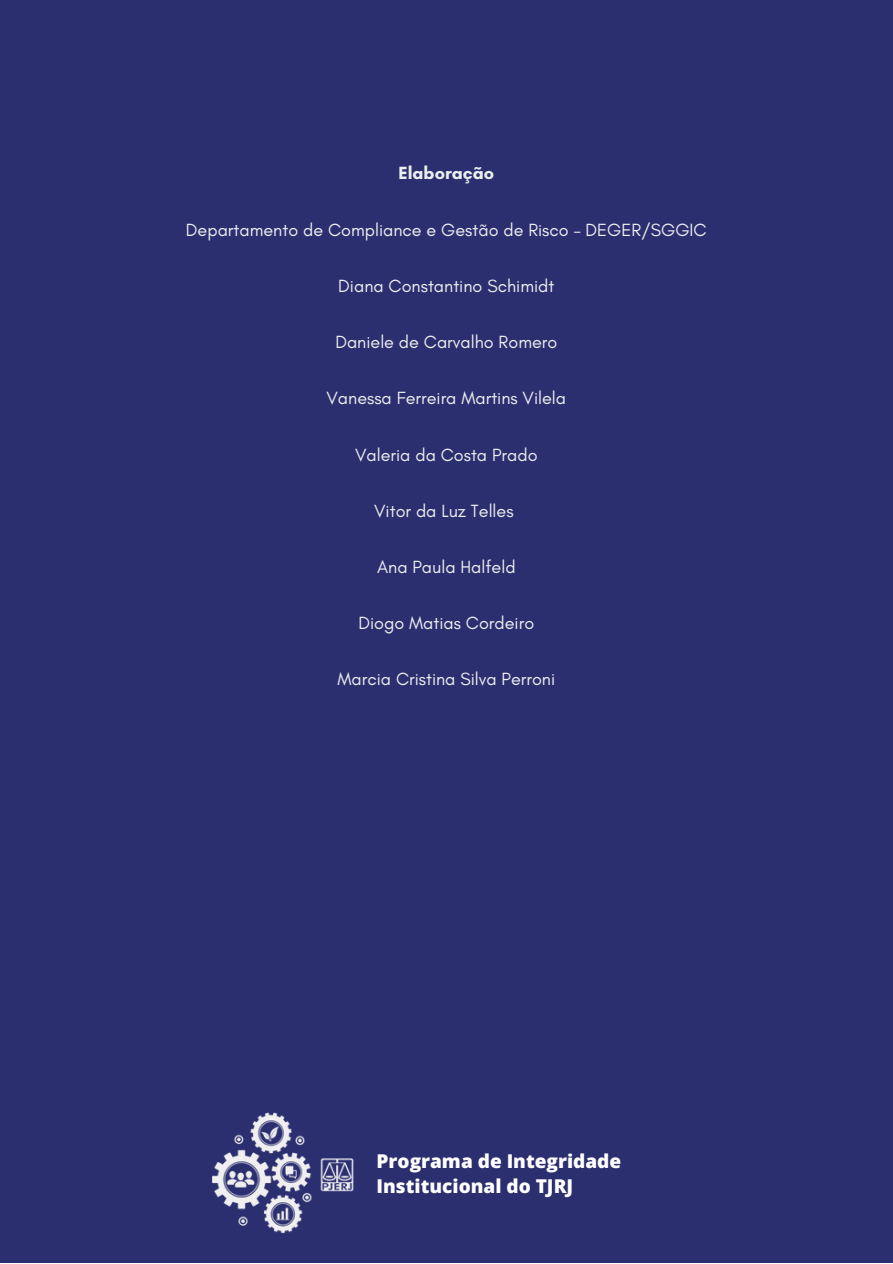
<style>
.page{position:relative;width:893px;height:1264px;background:#fff}
.page>*{position:absolute;margin:0;border:0;box-sizing:border-box;transform-origin:0 0}
.t1{font:800 19.05px "Open Sans";color:#fff}
.t2{font:18px "Glacial Indifference";color:#ecefef}
.t3{font:700 18px "Glacial Indifference";color:#ecefef}
</style>
<div class="page">
<div style="left:0;top:0;width:892px;height:1262px;background:#2c2f6f"></div>
<img style="left:213px;top:1112px;width:141px;height:121px">
<p class="t3" style="left:398px;top:162px;width:97px">Elaboração</p>
<p class="t2" style="left:186px;top:218px;width:522px">Departamento de Compliance e Gestão de Risco – DEGER/SGGIC</p>
<p class="t2" style="left:338px;top:275px;width:217px">Diana Constantino Schimidt</p>
<p class="t2" style="left:335px;top:331px;width:223px">Daniele de Carvalho Romero</p>
<p class="t2" style="left:326px;top:387px;width:241px">Vanessa Ferreira Martins Vilela</p>
<p class="t2" style="left:355px;top:443px;width:184px">Valeria da Costa Prado</p>
<p class="t2" style="left:374px;top:499px;width:141px">Vitor da Luz Telles</p>
<p class="t2" style="left:377px;top:556px;width:140px">Ana Paula Halfeld</p>
<p class="t2" style="left:358px;top:612px;width:177px">Diogo Matias Cordeiro</p>
<p class="t2" style="left:337px;top:668px;width:219px">Marcia Cristina Silva Perroni</p>
<p class="t1" style="left:376px;top:1147px;width:246px">Programa de Integridade</p>
<p class="t1" style="left:376px;top:1172px;width:198px">Institucional do TJRJ</p>
</div>
